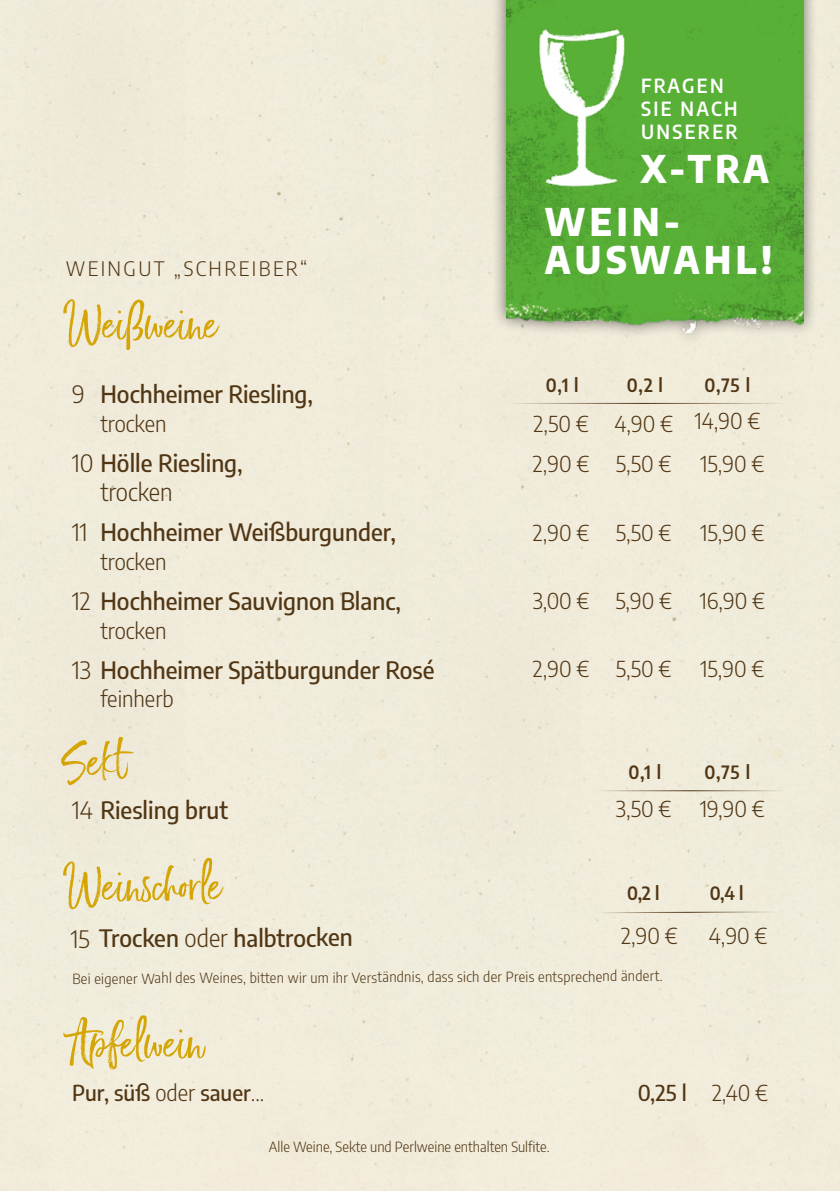
<style>
.page{position:relative;width:840px;height:1191px;background:#fff}
.page>*{position:absolute;margin:0;border:0;box-sizing:border-box;transform-origin:0 0}
.t1{font:54px "Just Heavenly";color:#d4a504}
.t2{font:800 semi-condensed 37.4px/38.4px "Encode Sans";letter-spacing:.12em;color:#fff}
.t3{font:500 semi-condensed 24px/28.8px "Encode Sans";color:#513614}
.t4{font:300 semi-condensed 22px "Encode Sans";color:#513614}
.t5{font:500 semi-condensed 22px "Encode Sans";color:#513614}
.t6{font:300 semi-condensed 20px "Encode Sans";letter-spacing:.12em;color:#513614}
.t7{font:600 semi-condensed 19.2px/23px "Encode Sans";letter-spacing:.12em;color:#fff}
.t8{font:600 semi-condensed 18px "Encode Sans";color:#513614}
.t9{font:300 semi-condensed 14px "Encode Sans";letter-spacing:.015em;color:#513614}
.s1{font-weight:300}
</style>
<div class="page">
<svg style="left:596px;top:911px;width:180px;height:2px"></svg>
<hr style="left:505px;top:403px;width:278px;height:1px;background:#513614">
<hr style="left:595px;top:790px;width:188px;height:1px;background:#513614">
<div style="left:491px;top:0;width:326px;height:347px;background:#000;opacity:.56"></div>
<img style="left:506px;top:0;width:296px;height:333px">
<img style="left:533px;top:27px;width:96px;height:160px">
<p class="t7" style="left:640px;top:73px;width:98px">FRAGEN<br>SIE NACH<br>UNSERER</p>
<p class="t6" style="left:66px;top:255px;width:243px">WEINGUT „SCHREIBER“</p>
<h1 class="t1" style="left:63px;top:288px;width:156px">Weißweine</h1>
<p class="t3" style="left:72px;top:378px;width:242px"><span class="s1">9</span> Hochheimer Riesling,</p>
<p class="t4" style="left:100px;top:408px;width:67px">trocken</p>
<p class="t3" style="left:100px;top:447px;width:144px;text-indent:-28px"><span class="s1">10</span> Hölle Riesling, <span class="s1">trocken</span></p>
<p class="t3" style="left:72px;top:516px;width:325px"><span class="s1">11</span> Hochheimer Weißburgunder,</p>
<p class="t4" style="left:100px;top:546px;width:67px">trocken</p>
<p class="t3" style="left:72px;top:585px;width:330px"><span class="s1">12</span> Hochheimer Sauvignon Blanc,</p>
<p class="t4" style="left:100px;top:615px;width:67px">trocken</p>
<p class="t3" style="left:72px;top:654px;width:364px"><span class="s1">13</span> Hochheimer Spätburgunder Rosé</p>
<p class="t4" style="left:100px;top:684px;width:75px">feinherb</p>
<h1 class="t1" style="left:63px;top:725px;width:64px">Sekt</h1>
<p class="t3" style="left:72px;top:794px;width:157px"><span class="s1">14</span> Riesling brut</p>
<h1 class="t1" style="left:63px;top:850px;width:160px">Weinschorle</h1>
<p class="t3" style="left:71px;top:922px;width:283px"><span class="s1">15</span> Trocken <span class="s1">oder</span> halbtrocken</p>
<h2 class="t2" style="left:641px;top:147px;width:129px">X-TRA</h2>
<h2 class="t2" style="left:544px;top:200px;width:229px">WEIN-<br>AUSWAHL!</h2>
<p class="t8" style="left:545px;top:372px;width:34px">0,1 l</p>
<p class="t8" style="left:626px;top:372px;width:38px">0,2 l</p>
<p class="t8" style="left:704px;top:372px;width:47px">0,75 l</p>
<p class="t4" style="left:533px;top:408px;width:228px">2,50 € 4,90 € 14,90 €</p>
<p class="t4" style="left:532px;top:448px;width:140px">2,90 € 5,50 €</p>
<p class="t4" style="left:700px;top:448px;width:65px">15,90 €</p>
<p class="t4" style="left:532px;top:517px;width:140px">2,90 € 5,50 €</p>
<p class="t4" style="left:700px;top:517px;width:65px">15,90 €</p>
<p class="t4" style="left:532px;top:585px;width:140px">3,00 € 5,90 €</p>
<p class="t4" style="left:699px;top:585px;width:66px">16,90 €</p>
<p class="t4" style="left:532px;top:654px;width:140px">2,90 € 5,50 €</p>
<p class="t4" style="left:700px;top:654px;width:65px">15,90 €</p>
<p class="t8" style="left:628px;top:759px;width:34px">0,1 l</p>
<p class="t8" style="left:704px;top:759px;width:47px">0,75 l</p>
<p class="t4" style="left:615px;top:794px;width:57px">3,50 €</p>
<p class="t4" style="left:699px;top:794px;width:66px">19,90 €</p>
<p class="t8" style="left:627px;top:880px;width:34px">0,2 l</p>
<p class="t8" style="left:709px;top:880px;width:35px">0,4 l</p>
<p class="t4" style="left:621px;top:920px;width:58px">2,90 €</p>
<p class="t4" style="left:708px;top:920px;width:60px">4,90 €</p>
<p class="t9" style="left:72px;top:967px;width:591px">Bei eigener Wahl des Weines, bitten wir um ihr Verständnis, dass sich der Preis entsprechend ändert.</p>
<h1 class="t1" style="left:69px;top:1007px;width:136px">Apfelwein</h1>
<p class="t5" style="left:72px;top:1077px;width:194px">Pur, süß <span class="s1">oder</span> sauer<span class="s1">...</span></p>
<p class="t5" style="left:637px;top:1077px;width:131px">0,25 l <span class="s1">2,40 €</span></p>
<p class="t9" style="left:269px;top:1136px;width:282px">Alle Weine, Sekte und Perlweine enthalten Sulfite.</p>
</div>
